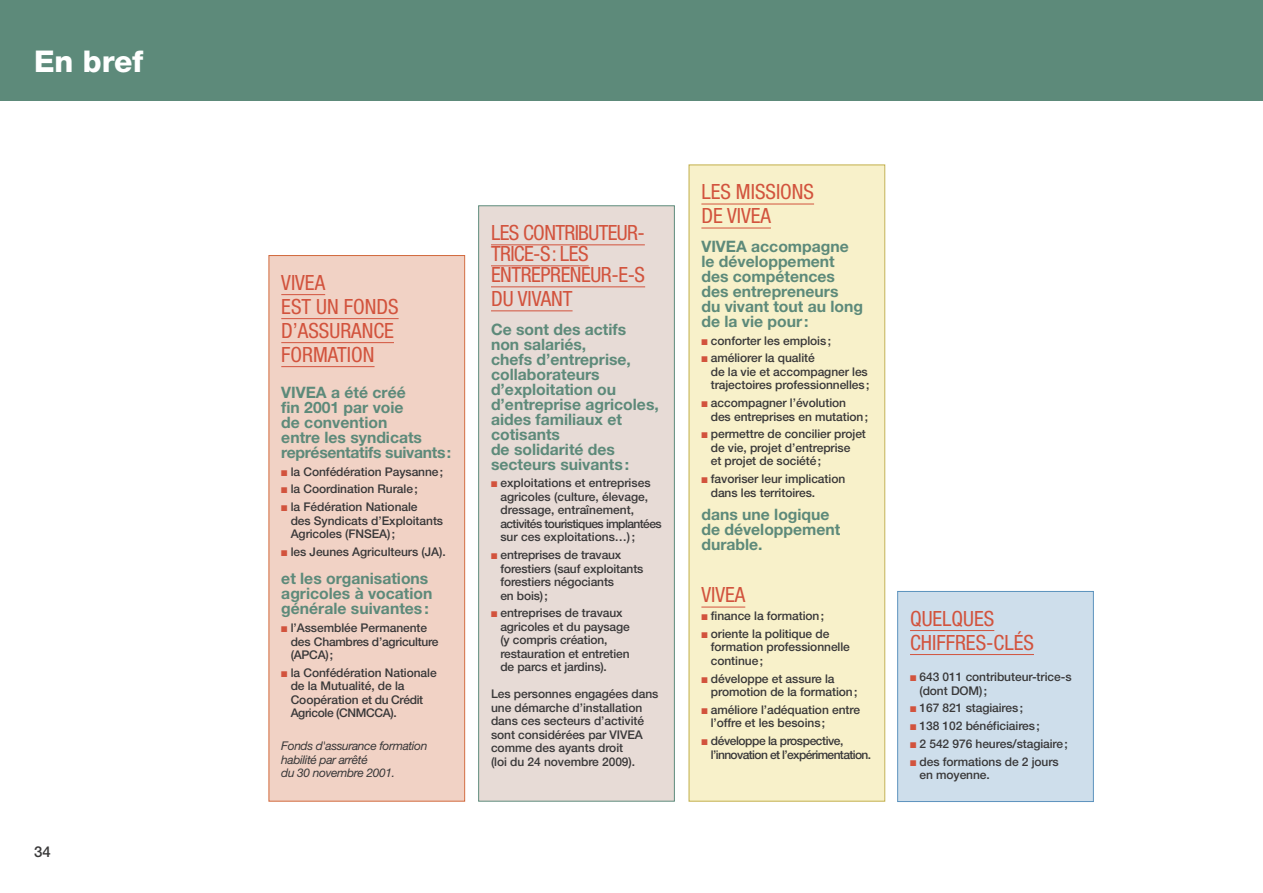
<style>
.page{position:relative;width:1263px;height:893px;background:#fff}
.page>*{position:absolute;margin:0;border:0;box-sizing:border-box;transform-origin:0 0}
.t1{font:800 30px "Helvetica Neue";color:#fff}
.t2{font:condensed 21px/24px "Helvetica Neue";color:#d2533d}
.t3{font:condensed 21px/21px "Helvetica Neue";letter-spacing:-.03em;color:#d2533d}
.t4{font:700 15.75px/15px "Helvetica Neue";color:#5d8a7a}
.t5{font:500 15px "Helvetica Neue";color:#393839}
.t6{font:500 12px/13.5px "Helvetica Neue";letter-spacing:-.005em;color:#393839}
.t7{font:italic 12px/13.5px "Helvetica Neue";letter-spacing:-.03em;color:#393839}
.t8{font:500 12px/13.5px "Helvetica Neue";letter-spacing:-.05em;color:#393839}
.s1{color:#d2533d}
</style>
<div class="page">
<div style="left:898px;top:592px;width:195px;height:209px;background:#cedeeb"></div>
<div style="left:897px;top:591px;width:197px;height:211px;border:1px solid #5b92bd"></div>
<hr style="left:910px;top:630px;width:84px;height:1px;background:#d2533d">
<hr style="left:910px;top:654px;width:124px;height:1px;background:#d2533d">
<div style="left:479px;top:206px;width:195px;height:595px;background:#e7dbd6"></div>
<div style="left:478px;top:205px;width:197px;height:596px;border:1px solid #5d8a7a"></div>
<hr style="left:491px;top:244px;width:154px;height:1px;background:#d2533d">
<hr style="left:491px;top:265px;width:98px;height:1px;background:#d2533d">
<hr style="left:491px;top:286px;width:154px;height:1px;background:#d2533d">
<hr style="left:491px;top:310px;width:82px;height:1px;background:#d2533d">
<div style="left:689px;top:165px;width:195px;height:636px;background:#f8f1ca"></div>
<div style="left:689px;top:165px;width:196px;height:636px;border:1px solid #c2af4a"></div>
<hr style="left:701px;top:204px;width:113px;height:1px;background:#d2533d">
<hr style="left:701px;top:228px;width:70px;height:1px;background:#d2533d">
<hr style="left:701px;top:607px;width:44px;height:1px;background:#d2533d">
<div style="left:269px;top:256px;width:195px;height:545px;background:#f1d2c5"></div>
<div style="left:269px;top:255px;width:196px;height:546px;border:1px solid #d1683c"></div>
<hr style="left:281px;top:294px;width:44px;height:1px;background:#d2533d">
<hr style="left:281px;top:318px;width:118px;height:1px;background:#d2533d">
<hr style="left:281px;top:342px;width:113px;height:1px;background:#d2533d">
<hr style="left:281px;top:366px;width:94px;height:1px;background:#d2533d">
<div style="left:0;top:0;width:1263px;height:101px;background:#5d8a7a"></div>
<h1 class="t1" style="left:34px;top:51px;width:111px">En bref</h1>
<p class="t5" style="left:34px;top:846px;width:18px">34</p>
<h2 class="t2" style="left:281px;top:272px;width:119px">VIVEA<br>EST UN FONDS<br>D’ASSURANCE<br>FORMATION</h2>
<h3 class="t4" style="left:281px;top:386px;width:171px">VIVEA a été créé<br>fin 2001 par voie<br>de convention<br>entre les syndicats représentatifs suivants:</h3>
<p class="t6" style="left:281px;top:466px;width:163px"><span class="s1">■</span> la Confédération Paysanne;</p>
<p class="t6" style="left:281px;top:484px;width:138px"><span class="s1">■</span> la Coordination Rurale;</p>
<p class="t6" style="left:291px;top:501px;width:154px;text-indent:-9px"><span class="s1">■</span> la Fédération Nationale<br>des Syndicats d’Exploitants<br>Agricoles (FNSEA);</p>
<p class="t6" style="left:281px;top:546px;width:166px"><span class="s1">■</span> les Jeunes Agriculteurs (JA).</p>
<h3 class="t4" style="left:281px;top:573px;width:153px">et les organisations agricoles à vocation générale suivantes:</h3>
<p class="t6" style="left:291px;top:622px;width:149px;text-indent:-9px"><span class="s1">■</span> l’Assemblée Permanente des Chambres d’agriculture (APCA);</p>
<p class="t6" style="left:291px;top:667px;width:148px;text-indent:-9px"><span class="s1">■</span> la Confédération Nationale de la Mutualité, de la<br>Coopération et du Crédit<br>Agricole (CNMCCA).</p>
<p class="t7" style="left:281px;top:740px;width:148px">Fonds d'assurance formation habilité par arrêté<br>du 30 novembre 2001.</p>
<h2 class="t3" style="left:491px;top:224px;width:156px">LES CONTRIBUTEUR-<br>TRICE-S: LES<br>ENTREPRENEUR-E-S</h2>
<h2 class="t2" style="left:491px;top:288px;width:83px">DU VIVANT</h2>
<h3 class="t4" style="left:491px;top:323px;width:169px">Ce sont des actifs<br>non salariés,<br>chefs d’entreprise, collaborateurs d’exploitation ou d’entreprise agricoles, aides familiaux et cotisants<br>de solidarité des secteurs suivants:</h3>
<p class="t6" style="left:500px;top:478px;width:163px;text-indent:-9px"><span class="s1">■</span> exploitations et entreprises agricoles (culture, élevage, dressage, entraînement, activités touristiques implantées sur ces exploitations…);</p>
<p class="t6" style="left:500px;top:549px;width:145px;text-indent:-9px"><span class="s1">■</span> entreprises de travaux forestiers (sauf exploitants forestiers négociants<br>en bois);</p>
<p class="t6" style="left:500px;top:608px;width:131px;text-indent:-9px"><span class="s1">■</span> entreprises de travaux agricoles et du paysage (y compris création, restauration et entretien de parcs et jardins).</p>
<p class="t6" style="left:491px;top:689px;width:169px">Les personnes engagées dans une démarche d’installation dans ces secteurs d’activité sont considérées par VIVEA comme des ayants droit<br>(loi du 24 novembre 2009).</p>
<h2 class="t2" style="left:701px;top:182px;width:114px">LES MISSIONS<br>DE VIVEA</h2>
<h3 class="t4" style="left:701px;top:240px;width:163px">VIVEA accompagne le développement des compétences des entrepreneurs<br>du vivant tout au long de la vie pour:</h3>
<p class="t6" style="left:701px;top:335px;width:131px"><span class="s1">■</span> conforter les emplois;</p>
<p class="t6" style="left:711px;top:352px;width:160px;text-indent:-9px"><span class="s1">■</span> améliorer la qualité<br>de la vie et accompagner les trajectoires professionnelles;</p>
<p class="t6" style="left:711px;top:397px;width:159px;text-indent:-9px"><span class="s1">■</span> accompagner l’évolution des entreprises en mutation;</p>
<p class="t6" style="left:711px;top:428px;width:157px;text-indent:-9px"><span class="s1">■</span> permettre de concilier projet de vie, projet d’entreprise<br>et projet de société;</p>
<p class="t6" style="left:711px;top:473px;width:136px;text-indent:-9px"><span class="s1">■</span> favoriser leur implication dans les territoires.</p>
<h3 class="t4" style="left:701px;top:508px;width:140px">dans une logique de développement durable.</h3>
<h2 class="t2" style="left:701px;top:585px;width:45px">VIVEA</h2>
<p class="t6" style="left:701px;top:610px;width:124px"><span class="s1">■</span> finance la formation;</p>
<p class="t6" style="left:711px;top:628px;width:141px;text-indent:-9px"><span class="s1">■</span> oriente la politique de formation professionnelle continue;</p>
<p class="t6" style="left:711px;top:673px;width:148px;text-indent:-9px"><span class="s1">■</span> développe et assure la promotion de la formation;</p>
<p class="t6" style="left:711px;top:704px;width:151px;text-indent:-9px"><span class="s1">■</span> améliore l’adéquation entre l’offre et les besoins;</p>
<p class="t8" style="left:711px;top:735px;width:162px;text-indent:-9px"><span class="s1">■</span> développe la prospective, l’innovation et l’expérimentation.</p>
<h2 class="t2" style="left:910px;top:608px;width:125px">QUELQUES<br>CHIFFRES-CLÉS</h2>
<p class="t6" style="left:919px;top:671px;width:154px;text-indent:-9px"><span class="s1">■</span> 643 011 contributeur-trice-s (dont DOM);</p>
<p class="t6" style="left:910px;top:702px;width:115px"><span class="s1">■</span> 167 821 stagiaires;</p>
<p class="t6" style="left:910px;top:720px;width:131px"><span class="s1">■</span> 138 102 bénéficiaires;</p>
<p class="t6" style="left:910px;top:738px;width:159px"><span class="s1">■</span> 2 542 976 heures/stagiaire;</p>
<p class="t6" style="left:919px;top:756px;width:141px;text-indent:-9px"><span class="s1">■</span> des formations de 2 jours en moyenne.</p>
</div>
